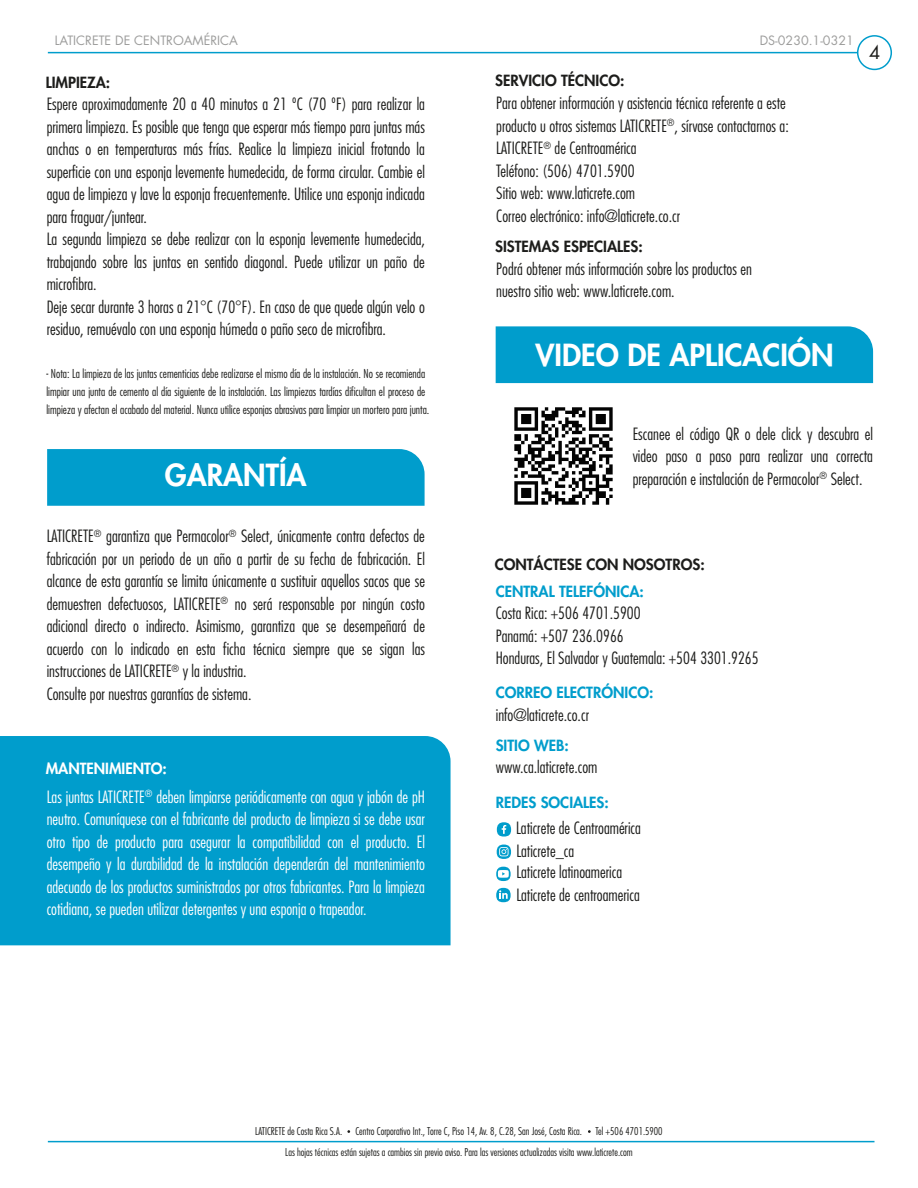
<style>
.page{position:relative;width:918px;height:1188px;background:#fff}
.page>*{position:absolute;margin:0;border:0;box-sizing:border-box;transform-origin:0 0}
.t1{font:800 29.7px "Futura";color:#fff}
.t2{font:18.15px "Futura";color:#1d1d1b}
.t3{font:300 condensed 16.5px/22.5px "Futura";color:#1d1d1b}
.t4{font:300 condensed 16.5px/22.5px "Futura";color:#fff;text-align:justify}
.t5{font:800 15px "Futura";color:#1d1d1b}
.t6{font:800 15px "Futura";color:#009dcc}
.t7{font:800 15px "Futura";color:#fff}
.t8{font:12.6px "Futura";color:#9d9d9c}
.t9{font:300 condensed 12px/18px "Futura";color:#1d1d1b}
.t10{font:300 condensed 10.5px "Futura";color:#1d1d1b}
</style>
<div class="page">
<hr style="left:48px;top:52px;width:810px;height:1px;background:#009dcc">
<hr style="left:48px;top:1141px;width:827px;height:1px;background:#009dcc">
<div style="left:857px;top:35px;width:35px;height:35px;border:2px solid #009dcc;border-radius:50%"></div>
<div style="left:496px;top:326px;width:377px;height:57px;background:#009dcc"></div>
<div style="left:47px;top:449px;width:378px;height:57px;background:#009dcc"></div>
<div style="left:0;top:736px;width:451px;height:209px;background:#009dcc"></div>
<svg style="left:497px;top:845px;width:14px;height:14px"></svg>
<svg style="left:499px;top:847px;width:10px;height:9px"></svg>
<div style="left:497px;top:822px;width:14px;height:15px;background:#009dcc;border-radius:50%"></div>
<svg style="left:502px;top:825px;width:4px;height:9px"></svg>
<div style="left:496px;top:867px;width:15px;height:14px;background:#009dcc;border-radius:50%"></div>
<div style="left:496px;top:888px;width:15px;height:14px;background:#009dcc;border-radius:50%"></div>
<svg style="left:498px;top:870px;width:11px;height:8px"></svg>
<svg style="left:499px;top:890px;width:9px;height:9px"></svg>
<img style="left:514px;top:407px;width:99px;height:98px">
<p class="t8" style="left:55px;top:33px;width:185px">LATICRETE DE CENTROAMÉRICA</p>
<p class="t8" style="left:760px;top:33px;width:96px">DS-0230.1-0321</p>
<p class="t5" style="left:46px;top:73px;width:66px">LIMPIEZA:</p>
<p class="t3" style="left:47px;top:93px;width:380px">Espere aproximadamente 20 a 40 minutos a 21 ºC (70 ºF) para realizar la primera limpieza. Es posible que tenga que esperar más tiempo para juntas más anchas o en temperaturas más frías. Realice la limpieza inicial frotando la superficie con una esponja levemente humedecida, de forma circular. Cambie el agua de limpieza y lave la esponja frecuentemente. Utilice una esponja indicada para fraguar/juntear.<br>La segunda limpieza se debe realizar con la esponja levemente humedecida, trabajando sobre las juntas en sentido diagonal. Puede utilizar un paño de microfibra.<br>Deje secar durante 3 horas a 21°C (70°F). En caso de que quede algún velo o residuo, remuévalo con una esponja húmeda o paño seco de microfibra.</p>
<p class="t9" style="left:46px;top:365px;width:384px">- Nota: La limpieza de las juntas cementicias debe realizarse el mismo día de la instalación. No se recomienda limpiar una junta de cemento al día siguiente de la instalación. Las limpiezas tardías dificultan el proceso de limpieza y afectan el acabado del material. Nunca utilice esponjas abrasivas para limpiar un mortero para junta.</p>
<p class="t5" style="left:495px;top:71px;width:131px">SERVICIO TÉCNICO:</p>
<p class="t3" style="left:496px;top:92px;width:294px">Para obtener información y asistencia técnica referente a este producto u otros sistemas LATICRETE<sup>®</sup>, sírvase contactarnos a:<br>LATICRETE<sup>®</sup> de Centroamérica<br>Teléfono: (506) 4701.5900<br>Sitio web: www.laticrete.com<br>Correo electrónico: info@laticrete.co.cr</p>
<p class="t5" style="left:495px;top:237px;width:149px">SISTEMAS ESPECIALES:</p>
<p class="t3" style="left:496px;top:257px;width:257px">Podrá obtener más información sobre los productos en nuestro sitio web: www.laticrete.com.</p>
<h1 class="t1" style="left:536px;top:336px;width:299px">VIDEO DE APLICACIÓN</h1>
<p class="t2" style="left:869px;top:41px;width:13px">4</p>
<h1 class="t1" style="left:165px;top:457px;width:143px">GARANTÍA</h1>
<p class="t3" style="left:47px;top:525px;width:380px">LATICRETE<sup>®</sup> garantiza que Permacolor<sup>®</sup> Select, únicamente contra defectos de fabricación por un periodo de un año a partir de su fecha de fabricación. El alcance de esta garantía se limita únicamente a sustituir aquellos sacos que se demuestren defectuosos, LATICRETE<sup>®</sup> no será responsable por ningún costo adicional directo o indirecto. Asimismo, garantiza que se desempeñará de acuerdo con lo indicado en esta ficha técnica siempre que se sigan las instrucciones de LATICRETE<sup>®</sup> y la industria.<br>Consulte por nuestras garantías de sistema.</p>
<p class="t7" style="left:46px;top:759px;width:123px">MANTENIMIENTO:</p>
<p class="t4" style="left:47px;top:785px;width:380px">Las juntas LATICRETE<sup>®</sup> deben limpiarse periódicamente con agua y jabón de pH neutro. Comuníquese con el fabricante del producto de limpieza si se debe usar otro tipo de producto para asegurar la compatibilidad con el producto. El desempeño y la durabilidad de la instalación dependerán del mantenimiento adecuado de los productos suministrados por otros fabricantes. Para la limpieza cotidiana, se pueden utilizar detergentes y una esponja o trapeador.</p>
<p class="t3" style="left:633px;top:422px;width:242px;text-align:justify">Escanee el código QR o dele click y descubra el video paso a paso para realizar una correcta preparación e instalación de Permacolor<sup>®</sup> Select.</p>
<p class="t5" style="left:495px;top:555px;width:211px">CONTÁCTESE CON NOSOTROS:</p>
<p class="t6" style="left:496px;top:581px;width:150px">CENTRAL TELEFÓNICA:</p>
<p class="t3" style="left:496px;top:602px;width:264px">Costa Rica: +506 4701.5900<br>Panamá: +507 236.0966<br>Honduras, El Salvador y Guatemala: +504 3301.9265</p>
<p class="t6" style="left:496px;top:683px;width:159px">CORREO ELECTRÓNICO:</p>
<p class="t3" style="left:496px;top:703px;width:95px">info@laticrete.co.cr</p>
<p class="t6" style="left:496px;top:736px;width:74px">SITIO WEB:</p>
<p class="t3" style="left:496px;top:756px;width:103px">www.ca.laticrete.com</p>
<p class="t6" style="left:496px;top:792px;width:115px">REDES SOCIALES:</p>
<p class="t3" style="left:516px;top:817px;width:126px">Laticrete de Centroamérica</p>
<p class="t3" style="left:516px;top:841px;width:107px;line-height:21px">Laticrete_ca<br>Laticrete latinoamerica</p>
<p class="t3" style="left:516px;top:884px;width:125px">Laticrete de centroamerica</p>
<p class="t10" style="left:255px;top:1125px;width:88px">LATICRETE de Costa Rica S.A.</p>
<p class="t10" style="left:355px;top:1125px;width:228px">Centro Corporativo Int., Torre C, Piso 14, Av. 8, C.28, San José, Costa Rica.</p>
<p class="t10" style="left:595px;top:1125px;width:69px">Tel +506 4701.5900</p>
<p class="t10" style="left:285px;top:1146px;width:349px">Las hojas técnicas están sujetas a cambios sin previo aviso. Para las versiones actualizadas visita www.laticrete.com</p>
</div>
